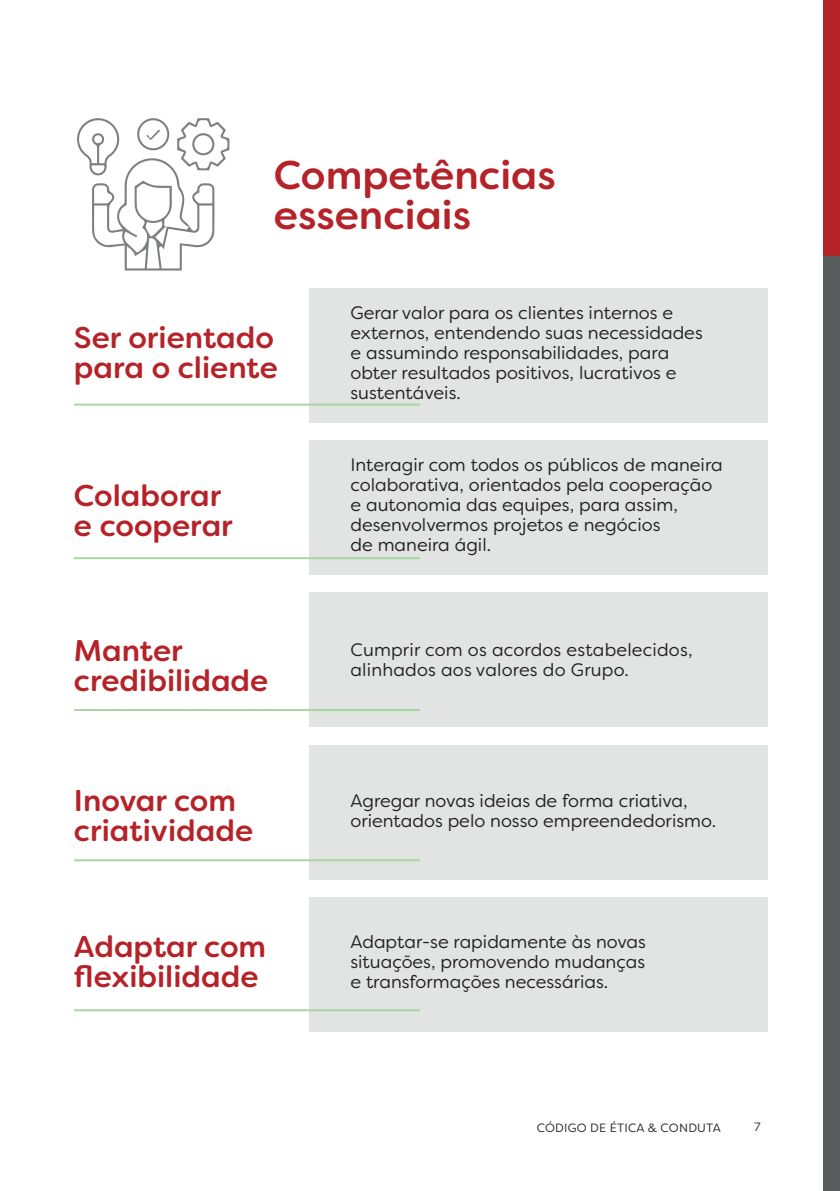
<style>
.page{position:relative;width:840px;height:1191px;background:#fff}
.page>*{position:absolute;margin:0;border:0;box-sizing:border-box;transform-origin:0 0}
.Começo_de_Página{font:500 40px/40px "Filson Soft";color:#b52329}
.t1{font:500 30px/30px "Filson Soft";color:#b52329}
.t2{font:18px/20px "Filson Soft";color:#231f20}
.t3{font:12px "Filson Soft";letter-spacing:.02em;color:#231f20}
</style>
<div class="page">
<div style="left:822px;top:0;width:17px;height:256px;background:#b52329"></div>
<div style="left:822px;top:256px;width:17px;height:935px;background:#585b5c"></div>
<div style="left:309px;top:897px;width:458px;height:135px;background:#e2e3e3"></div>
<hr style="left:74px;top:1009px;width:346px;height:2px;background:#a9d6a3">
<div style="left:309px;top:440px;width:458px;height:135px;background:#e2e3e3"></div>
<hr style="left:74px;top:557px;width:346px;height:2px;background:#a9d6a3">
<div style="left:309px;top:745px;width:458px;height:134px;background:#e2e3e3"></div>
<hr style="left:74px;top:859px;width:346px;height:2px;background:#a9d6a3">
<div style="left:309px;top:592px;width:458px;height:135px;background:#e2e3e3"></div>
<hr style="left:74px;top:709px;width:346px;height:2px;background:#a9d6a3">
<div style="left:309px;top:288px;width:458px;height:134px;background:#e2e3e3"></div>
<hr style="left:74px;top:403px;width:346px;height:2px;background:#a9d6a3">
<svg style="left:77px;top:118px;width:153px;height:153px"></svg>
<p class="Começo_de_Página" style="left:274px;top:155px;width:283px">Competências essenciais</p>
<p class="t1" style="left:74px;top:323px;width:205px">Ser orientado para o cliente</p>
<p class="t1" style="left:74px;top:481px;width:160px">Colaborar e cooperar</p>
<p class="t1" style="left:74px;top:635px;width:196px">Manter credibilidade</p>
<p class="t1" style="left:74px;top:786px;width:180px">Inovar com criatividade</p>
<p class="t1" style="left:74px;top:931px;width:194px">Adaptar com flexibilidade</p>
<p class="t2" style="left:350px;top:303px;width:353px">Gerar valor para os clientes internos e externos, entendendo suas necessidades e assumindo responsabilidades, para obter resultados positivos, lucrativos e sustentáveis.</p>
<p class="t2" style="left:350px;top:454px;width:373px">Interagir com todos os públicos de maneira colaborativa, orientados pela cooperação e autonomia das equipes, para assim, desenvolvermos projetos e negócios<br>de maneira ágil.</p>
<p class="t2" style="left:350px;top:639px;width:343px">Cumprir com os acordos estabelecidos, alinhados aos valores do Grupo.</p>
<p class="t2" style="left:350px;top:791px;width:367px">Agregar novas ideias de forma criativa, orientados pelo nosso empreendedorismo.</p>
<p class="t2" style="left:350px;top:931px;width:297px">Adaptar-se rapidamente às novas situações, promovendo mudanças</p>
<p class="t2" style="left:350px;top:971px;width:259px">e transformações necessárias.</p>
<p class="t3" style="left:536px;top:1120px;width:185px">CÓDIGO DE ÉTICA &amp; CONDUTA</p>
<p class="t3" style="left:753px;top:1118px;width:8px">7</p>
</div>
